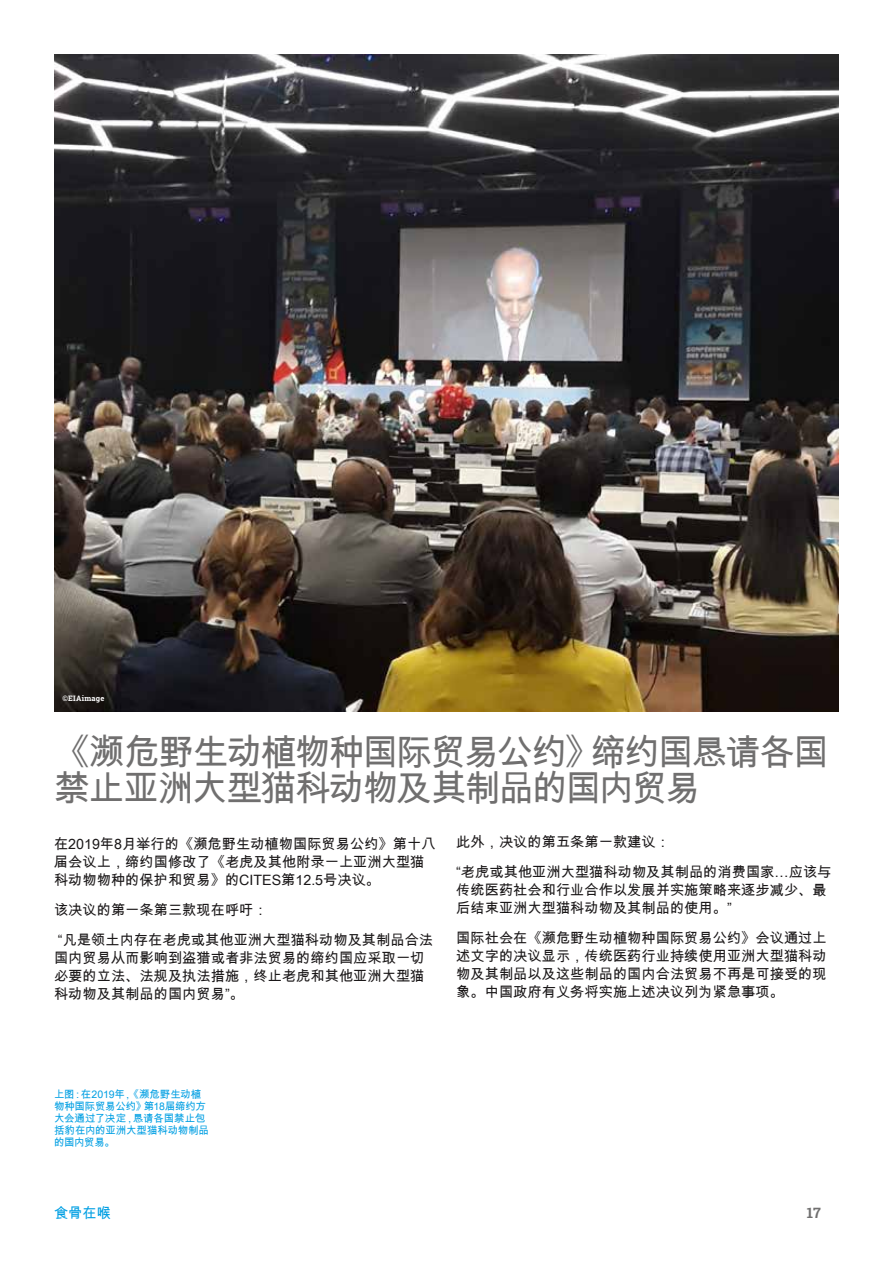
<style>
.page{position:relative;width:893px;height:1263px;background:#fff}
.page>*{position:absolute;margin:0;border:0;box-sizing:border-box;transform-origin:0 0}
.t1{font:36px/36px "Arial Unicode MS";letter-spacing:-.055em;color:#706f6f}
.t2{font:14.25px/18px "Arial Unicode MS";color:#1a1718}
.t3{font:14.25px "Arial Unicode MS";color:#009fe3}
.t4{font:700 14.25px "Roboto Slab";color:#706f6f}
.t5{font:10.5px/12px "Arial Unicode MS";letter-spacing:-.02em;color:#009fe3}
.t6{font:700 7.5px "Roboto Slab";letter-spacing:.025em;color:#fff}
</style>
<div class="page">
<img style="left:54px;top:54px;width:785px;height:657px">
<p class="t6" style="left:63px;top:693px;width:43px">©EIAimage</p>
<h1 class="t1" style="left:54px;top:734px;width:777px">《濒危野生动植物种国际贸易公约》缔约国恳请各国禁止亚洲大型猫科动物及其制品的国内贸易</h1>
<p class="t2" style="left:54px;top:834px;width:383px">在2019年8月举行的《濒危野生动植物国际贸易公约》第十八届会议上，缔约国修改了《老虎及其他附录一上亚洲大型猫科动物物种的保护和贸易》的CITES第12.5号决议。</p>
<p class="t2" style="left:54px;top:894px;width:381px;line-height:30px">该决议的第一条第三款现在呼吁：<br>“凡是领土内存在老虎或其他亚洲大型猫科动物及其制品合法</p>
<p class="t2" style="left:54px;top:948px;width:372px;text-align:justify">国内贸易从而影响到盗猎或者非法贸易的缔约国应采取一切必要的立法、法规及执法措施，终止老虎和其他亚洲大型猫科动物及其制品的国内贸易”。</p>
<p class="t2" style="left:456px;top:826px;width:377px;line-height:30px">此外，决议的第五条第一款建议：<br>“老虎或其他亚洲大型猫科动物及其制品的消费国家…应该与</p>
<p class="t2" style="left:456px;top:880px;width:372px">传统医药社会和行业合作以发展并实施策略来逐步减少、最后结束亚洲大型猫科动物及其制品的使用。”</p>
<p class="t2" style="left:456px;top:928px;width:372px;text-align:justify">国际社会在《濒危野生动植物种国际贸易公约》会议通过上述文字的决议显示，传统医药行业持续使用亚洲大型猫科动物及其制品以及这些制品的国内合法贸易不再是可接受的现象。中国政府有义务将实施上述决议列为紧急事项。</p>
<p class="t5" style="left:54px;top:1088px;width:156px">上图：在2019年，《濒危野生动植物种国际贸易公约》第18届缔约方大会通过了决定，恳请各国禁止包括豹在内的亚洲大型猫科动物制品的国内贸易。</p>
<p class="t3" style="left:54px;top:1203px;width:58px">食骨在喉</p>
<p class="t4" style="left:807px;top:1203px;width:16px">17</p>
</div>
